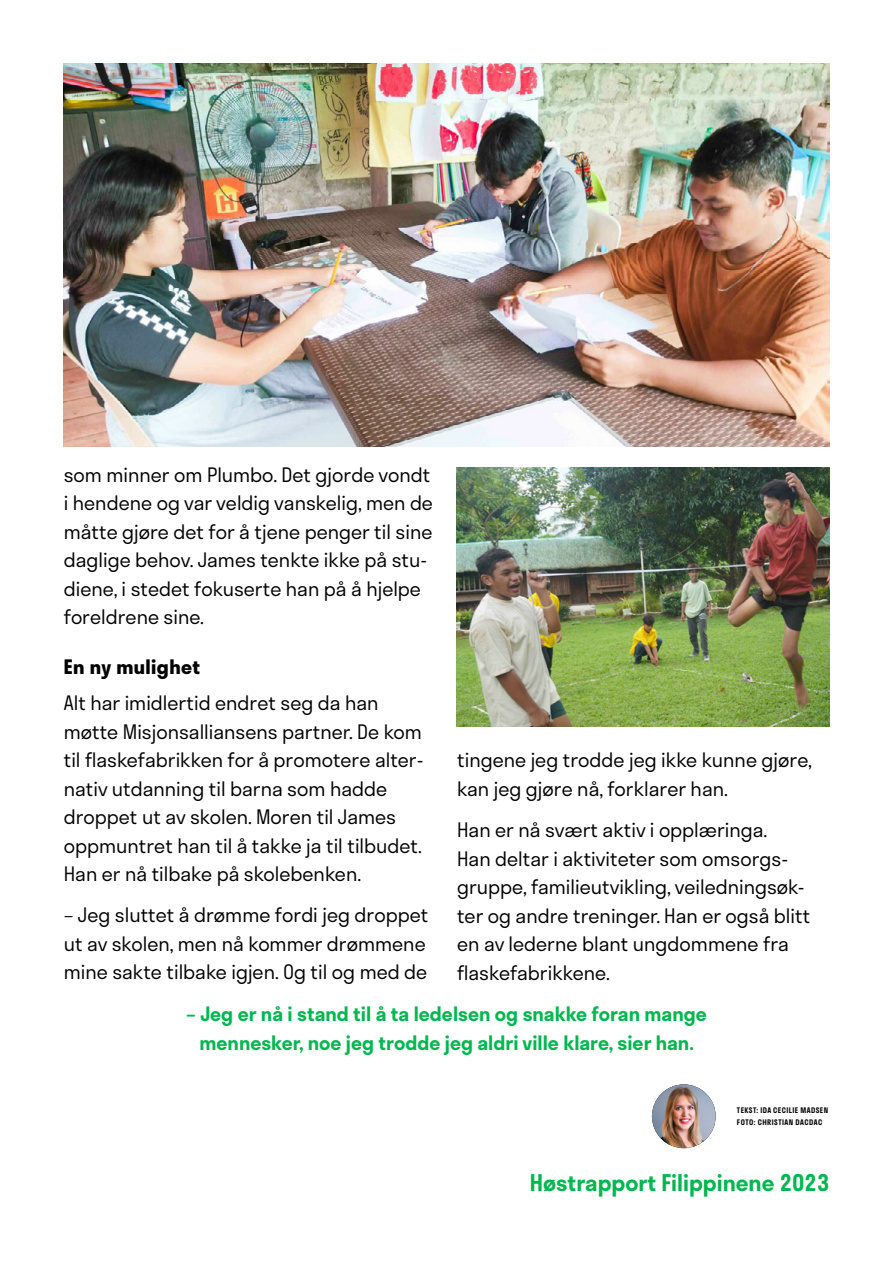
<style>
.page{position:relative;width:893px;height:1263px;background:#fff}
.page>*{position:absolute;margin:0;border:0;box-sizing:border-box;transform-origin:0 0}
.t1{font:600 22.5px "Stratos";color:#00b74f}
.t2{font:300 19.5px/28.5px "Stratos";color:#000}
.t3{font:600 19.5px/28.5px "Stratos";color:#00b74f;text-align:center}
.t4{font:700 19.5px "Stratos";letter-spacing:.02em;color:#000}
.t5{font:600 7.5px/11.7px "Stratos";letter-spacing:.055em;color:#000}
</style>
<div class="page">
<img style="left:64px;top:64px;width:765px;height:382px">
<img style="left:456px;top:468px;width:373px;height:259px">
<img style="left:652px;top:1084px;width:64px;height:64px;border-radius:32px">
<p class="t2" style="left:64px;top:460px;width:371px">som minner om Plumbo. Det gjorde vondt i hendene og var veldig vanskelig, men de måtte gjøre det for å tjene penger til sine daglige behov. James tenkte ikke på stu&shy;diene, i stedet fokuserte han på å hjelpe foreldrene sine.</p>
<p class="t4" style="left:64px;top:651px;width:138px">En ny mulighet</p>
<p class="t2" style="left:64px;top:688px;width:361px">Alt har imidlertid endret seg da han møtte Misjonsalliansens partner. De kom til flaskefabrikken for å promotere alter&shy;nativ utdanning til barna som hadde droppet ut av skolen. Moren til James oppmuntret han til å takke ja til tilbudet.<br>Han er nå tilbake på skolebenken.</p>
<p class="t2" style="left:64px;top:900px;width:366px">– Jeg sluttet å drømme fordi jeg droppet ut av skolen, men nå kommer drømmene mine sakte tilbake igjen. Og til og med de</p>
<p class="t2" style="left:457px;top:745px;width:356px">tingene jeg trodde jeg ikke kunne gjøre, kan jeg gjøre nå, forklarer han.</p>
<p class="t2" style="left:457px;top:815px;width:355px">Han er nå svært aktiv i opplæringa.<br>Han deltar i aktiviteter som omsorgs&shy;gruppe, familieutvikling, veiledningsøk&shy;ter og andre treninger. Han er også blitt en av lederne blant ungdommene fra flaskefabrikkene.</p>
<p class="t3" style="left:186px;top:999px;width:522px">– Jeg er nå i stand til å ta ledelsen og snakke foran mange mennesker, noe jeg trodde jeg aldri ville klare, sier han.</p>
<p class="t5" style="left:737px;top:1104px;width:93px">TEKST: IDA CECILIE MADSEN<br>FOTO: CHRISTIAN DACDAC</p>
<p class="t1" style="left:530px;top:1164px;width:301px">Høstrapport Filippinene 2023</p>
</div>
